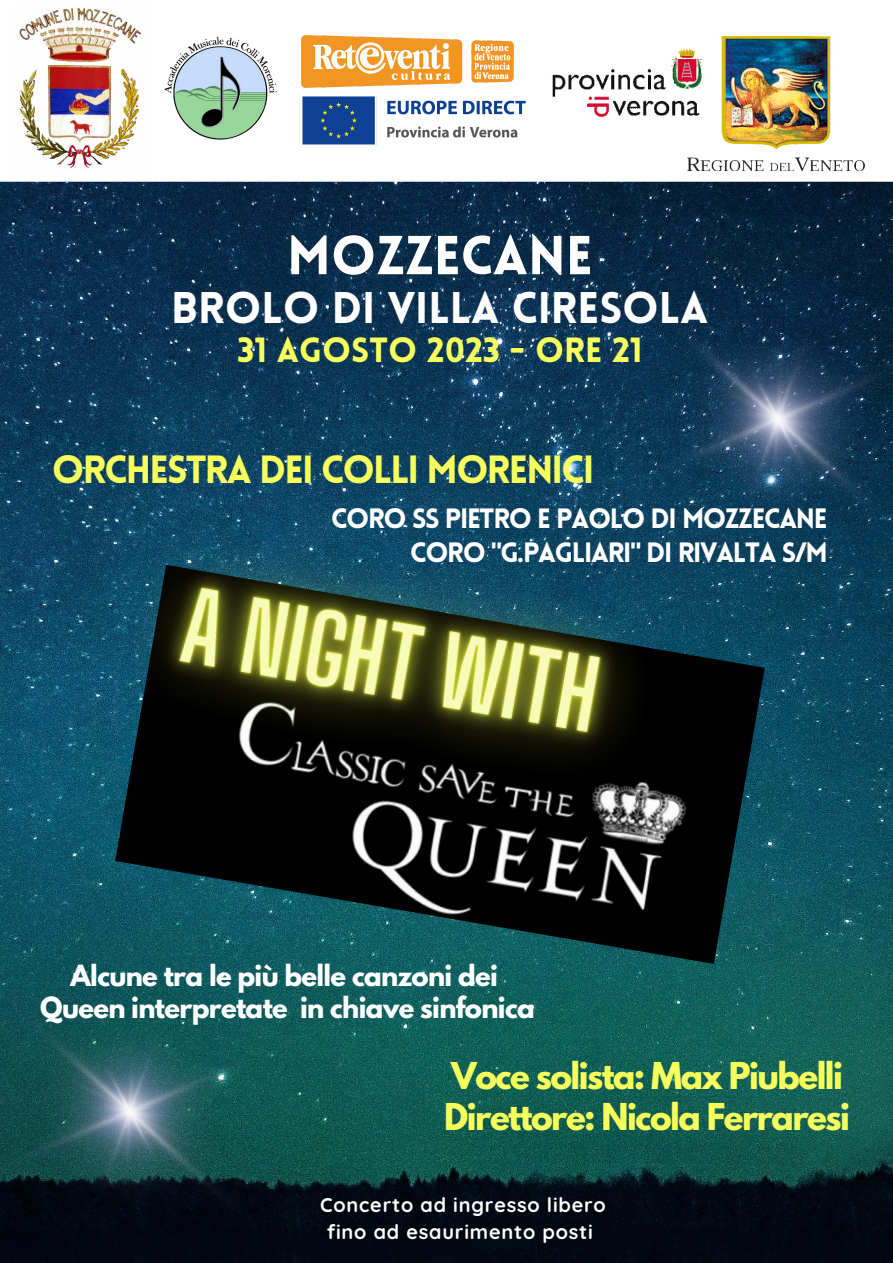
<style>
.page{position:relative;width:893px;height:1263px;background:#fff}
.page>*{position:absolute;margin:0;border:0;box-sizing:border-box;transform-origin:0 0}
.t1{font:900 53.62px "Lovelo";color:#fff}
.t2{font:900 43.28px "Lovelo";color:#fff}
.t3{font:900 38.47px "Lovelo";letter-spacing:-.045em;color:#f7ff5c}
.t4{font:900 34.28px "Lovelo";color:#f7ff5c}
.t5{font:700 32.78px "League Spartan";letter-spacing:-.045em;color:#f7ff5c}
.t6{font:900 27.38px "Lovelo";letter-spacing:-.045em;color:#fff}
.t7{font:700 25.88px "League Spartan";letter-spacing:-.025em;color:#fff}
.t8{font:700 19.95px "Quicksand";letter-spacing:.04em;color:#fff}
</style>
<div class="page">
<img style="left:0;top:182px;width:893px;height:1081px">
<svg style="left:0;top:35px;width:893px;height:147px"></svg>
<img style="left:163px;top:37px;width:115px;height:105px">
<img style="left:115px;top:589px;width:649px;height:375px">
<svg style="left:864px;top:589px;width:29px;height:609px;background:#0f4f57"></svg>
<img style="left:50px;top:446px;width:700px;height:435px">
<img style="left:584px;top:247px;width:309px;height:342px">
<img style="left:537px;top:42px;width:150px;height:81px">
<img style="left:302px;top:36px;width:211px;height:52px">
<img style="left:687px;top:37px;width:177px;height:134px">
<img style="left:302px;top:95px;width:223px;height:51px">
<img style="left:0;top:939px;width:326px;height:324px">
<img style="left:13px;top:8px;width:138px;height:164px">
<p class="t1" style="left:287px;top:234px;width:307px">MOZZECANE</p>
<p class="t2" style="left:171px;top:290px;width:539px">BROLO DI VILLA CIRESOLA</p>
<p class="t4" style="left:237px;top:336px;width:407px">31 AGOSTO 2023 - ORE 21</p>
<p class="t3" style="left:52px;top:454px;width:544px">ORCHESTRA DEI COLLI MORENICI</p>
<p class="t6" style="left:331px;top:508px;width:498px">CORO SS PIETRO E PAOLO DI MOZZECANE</p>
<p class="t6" style="left:410px;top:542px;width:419px">CORO "G.PAGLIARI" DI RIVALTA S/M</p>
<p class="t7" style="left:71px;top:963px;width:429px">Alcune tra le più belle canzoni dei</p>
<p class="t7" style="left:40px;top:995px;width:496px">Queen interpretate in chiave sinfonica</p>
<p class="t5" style="left:451px;top:1059px;width:393px">Voce solista: Max Piubelli</p>
<p class="t5" style="left:444px;top:1100px;width:407px">Direttore: Nicola Ferraresi</p>
<p class="t8" style="left:320px;top:1192px;width:287px">Concerto ad ingresso libero</p>
<p class="t8" style="left:327px;top:1218px;width:267px">fino ad esaurimento posti</p>
</div>
